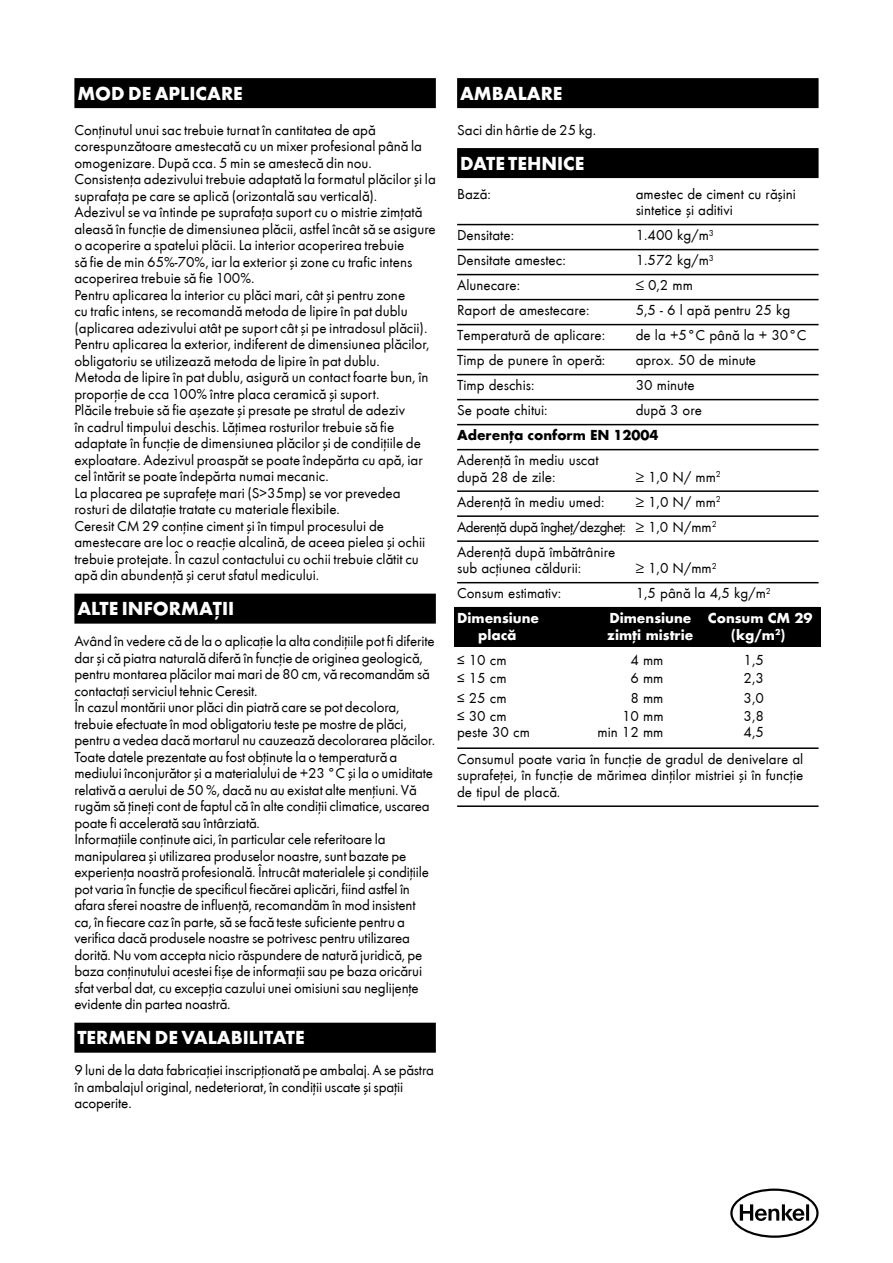
<style>
.page{position:relative;width:893px;height:1263px;background:#fff}
.page>*{position:absolute;margin:0;border:0;box-sizing:border-box;transform-origin:0 0}
.t1{font:700 19.5px "Futura TEE";color:#fff}
.t2{font:15px/16.5px "Futura TEE";color:#000}
.t3{font:700 15px "Futura TEE";color:#fff}
.t4{font:700 15px "Futura TEE";color:#000}
</style>
<div class="page">
<div style="left:455px;top:607px;width:366px;height:40px;background:#000"></div>
<div style="left:74px;top:78px;width:362px;height:30px;background:#000"></div>
<div style="left:74px;top:594px;width:362px;height:30px;background:#000"></div>
<div style="left:74px;top:1023px;width:362px;height:30px;background:#000"></div>
<div style="left:457px;top:78px;width:362px;height:30px;background:#000"></div>
<div style="left:457px;top:148px;width:362px;height:30px;background:#000"></div>
<hr style="left:457px;top:224px;width:362px;height:1px;background:#000">
<hr style="left:457px;top:249px;width:362px;height:1px;background:#000">
<hr style="left:457px;top:274px;width:362px;height:1px;background:#000">
<hr style="left:457px;top:299px;width:362px;height:1px;background:#000">
<hr style="left:457px;top:324px;width:362px;height:1px;background:#000">
<hr style="left:457px;top:349px;width:362px;height:1px;background:#000">
<hr style="left:457px;top:374px;width:362px;height:1px;background:#000">
<hr style="left:457px;top:399px;width:362px;height:1px;background:#000">
<hr style="left:457px;top:424px;width:362px;height:1px;background:#000">
<hr style="left:457px;top:449px;width:362px;height:1px;background:#000">
<hr style="left:457px;top:490px;width:362px;height:2px;background:#000">
<hr style="left:457px;top:515px;width:362px;height:2px;background:#000">
<hr style="left:457px;top:540px;width:362px;height:2px;background:#000">
<hr style="left:457px;top:582px;width:362px;height:1px;background:#000">
<hr style="left:457px;top:747px;width:362px;height:2px;background:#000">
<hr style="left:457px;top:805px;width:362px;height:2px;background:#000">
<svg style="left:730px;top:1188px;width:89px;height:50px"></svg>
<h1 class="t1" style="left:77px;top:81px;width:167px">MOD DE APLICARE</h1>
<p class="t2" style="left:74px;top:121px;width:363px">Conținutul unui sac trebuie turnat în cantitatea de apă corespunzătoare amestecată cu un mixer profesional până la omogenizare. După cca. 5 min se amestecă din nou.<br>Consistența adezivului trebuie adaptată la formatul plăcilor și la suprafața pe care se aplică (orizontală sau verticală).<br>Adezivul se va întinde pe suprafața suport cu o mistrie zimțată aleasă în funcție de dimensiunea plăcii, astfel încât să se asigure o acoperire a spatelui plăcii. La interior acoperirea trebuie<br>să fie de min 65%-70%, iar la exterior și zone cu trafic intens acoperirea trebuie să fie 100%.<br>Pentru aplicarea la interior cu plăci mari, cât și pentru zone<br>cu trafic intens, se recomandă metoda de lipire în pat dublu (aplicarea adezivului atât pe suport cât și pe intradosul plăcii).<br>Pentru aplicarea la exterior, indiferent de dimensiunea plăcilor, obligatoriu se utilizează metoda de lipire în pat dublu.<br>Metoda de lipire în pat dublu, asigură un contact foarte bun, în proporție de cca 100% între placa ceramică și suport.<br>Plăcile trebuie să fie așezate și presate pe stratul de adeziv<br>în cadrul timpului deschis. Lățimea rosturilor trebuie să fie adaptate în funcție de dimensiunea plăcilor și de condițiile de exploatare. Adezivul proaspăt se poate îndepărta cu apă, iar cel întărit se poate îndepărta numai mecanic.<br>La placarea pe suprafețe mari (S&gt;35mp) se vor prevedea rosturi de dilatație tratate cu materiale flexibile.<br>Ceresit CM 29 conține ciment și în timpul procesului de amestecare are loc o reacție alcalină, de aceea pielea și ochii trebuie protejate. În cazul contactului cu ochii trebuie clătit cu apă din abundență și cerut sfatul medicului.</p>
<h1 class="t1" style="left:77px;top:596px;width:158px">ALTE INFORMAȚII</h1>
<p class="t2" style="left:74px;top:633px;width:362px">Având în vedere că de la o aplicație la alta condițiile pot fi diferite dar și că piatra naturală diferă în funcție de originea geologică, pentru montarea plăcilor mai mari de 80 cm, vă recomandăm să contactați serviciul tehnic Ceresit.<br>În cazul montării unor plăci din piatră care se pot decolora, trebuie efectuate în mod obligatoriu teste pe mostre de plăci, pentru a vedea dacă mortarul nu cauzează decolorarea plăcilor.<br>Toate datele prezentate au fost obținute la o temperatură a mediului înconjurător și a materialului de +23 °C și la o umiditate relativă a aerului de 50 %, dacă nu au existat alte mențiuni. Vă rugăm să țineți cont de faptul că în alte condiții climatice, uscarea poate fi accelerată sau întârziată.<br>Informațiile conținute aici, în particular cele referitoare la manipularea și utilizarea produselor noastre, sunt bazate pe experiența noastră profesională. Întrucât materialele și condițiile pot varia în funcție de specificul fiecărei aplicări, fiind astfel în afara sferei noastre de influență, recomandăm în mod insistent ca, în fiecare caz în parte, să se facă teste suficiente pentru a verifica dacă produsele noastre se potrivesc pentru utilizarea dorită. Nu vom accepta nicio răspundere de natură juridică, pe baza conținutului acestei fișe de informații sau pe baza oricărui sfat verbal dat, cu excepția cazului unei omisiuni sau neglijențe evidente din partea noastră.</p>
<h1 class="t1" style="left:77px;top:1025px;width:229px">TERMEN DE VALABILITATE</h1>
<p class="t2" style="left:74px;top:1062px;width:361px">9 luni de la data fabricației inscripționată pe ambalaj. A se păstra în ambalajul original, nedeteriorat, în condiții uscate și spații acoperite.</p>
<h1 class="t1" style="left:460px;top:81px;width:104px">AMBALARE</h1>
<p class="t2" style="left:457px;top:121px;width:140px">Saci din hârtie de 25 kg.</p>
<h1 class="t1" style="left:460px;top:151px;width:126px">DATE TEHNICE</h1>
<p class="t2" style="left:457px;top:185px;width:35px">Bază:</p>
<p class="t2" style="left:636px;top:185px;width:162px">amestec de ciment cu rășini sintetice și aditivi</p>
<p class="t2" style="left:457px;top:227px;width:59px">Densitate:</p>
<p class="t2" style="left:636px;top:227px;width:80px">1.400 kg/m<sup>3</sup></p>
<p class="t2" style="left:457px;top:252px;width:110px">Densitate amestec:</p>
<p class="t2" style="left:636px;top:252px;width:80px">1.572 kg/m<sup>3</sup></p>
<p class="t2" style="left:457px;top:277px;width:65px">Alunecare:</p>
<p class="t2" style="left:636px;top:277px;width:59px">≤ 0,2 mm</p>
<p class="t2" style="left:457px;top:302px;width:134px">Raport de amestecare:</p>
<p class="t2" style="left:636px;top:302px;width:156px">5,5 - 6 l apă pentru 25 kg</p>
<p class="t2" style="left:457px;top:327px;width:149px">Temperatură de aplicare:</p>
<p class="t2" style="left:636px;top:327px;width:172px">de la +5°C până la + 30°C</p>
<p class="t2" style="left:457px;top:352px;width:150px">Timp de punere în operă:</p>
<p class="t2" style="left:636px;top:352px;width:122px">aprox. 50 de minute</p>
<p class="t2" style="left:457px;top:377px;width:79px">Timp deschis:</p>
<p class="t2" style="left:636px;top:377px;width:60px">30 minute</p>
<p class="t2" style="left:457px;top:402px;width:92px">Se poate chitui:</p>
<p class="t2" style="left:636px;top:402px;width:68px">după 3 ore</p>
<p class="t4" style="left:457px;top:426px;width:203px">Aderența conform EN 12004</p>
<p class="t2" style="left:457px;top:452px;width:143px">Aderență în mediu uscat după 28 de zile:</p>
<p class="t2" style="left:636px;top:469px;width:87px">≥ 1,0 N/ mm<sup>2</sup></p>
<p class="t2" style="left:457px;top:489px;width:265px;line-height:25px;text-indent:179px">≥ 1,0 N/ mm<sup>2<br></sup>Aderență după îngheț/dezgheț: ≥ 1,0 N/mm<sup>2<br></sup>Aderență după îmbătrânire</p>
<p class="t2" style="left:457px;top:560px;width:126px">sub acțiunea căldurii:</p>
<p class="t2" style="left:636px;top:560px;width:83px">≥ 1,0 N/mm<sup>2</sup></p>
<p class="t2" style="left:457px;top:585px;width:106px">Consum estimativ:</p>
<p class="t2" style="left:636px;top:585px;width:137px">1,5 până la 4,5 kg/m<sup>2</sup></p>
<p class="t3" style="left:457px;top:609px;width:84px">Dimensiune</p>
<p class="t3" style="left:609px;top:609px;width:205px">Dimensiune Consum CM 29</p>
<p class="t3" style="left:478px;top:625px;width:40px">placă</p>
<p class="t3" style="left:607px;top:625px;width:88px">zimți mistrie</p>
<p class="t3" style="left:731px;top:625px;width:56px">(kg/m<sup>2</sup>)</p>
<p class="t2" style="left:469px;top:652px;width:39px">10 cm</p>
<p class="t2" style="left:630px;top:652px;width:35px">4 mm</p>
<p class="t2" style="left:744px;top:652px;width:22px">1,5</p>
<p class="t2" style="left:469px;top:670px;width:39px">15 cm</p>
<p class="t2" style="left:630px;top:670px;width:35px">6 mm</p>
<p class="t2" style="left:744px;top:670px;width:22px">2,3</p>
<p class="t2" style="left:469px;top:690px;width:39px">25 cm</p>
<p class="t2" style="left:630px;top:690px;width:35px">8 mm</p>
<p class="t2" style="left:744px;top:690px;width:22px">3,0</p>
<p class="t2" style="left:469px;top:708px;width:39px">30 cm</p>
<p class="t2" style="left:622px;top:708px;width:43px">10 mm</p>
<p class="t2" style="left:744px;top:708px;width:22px">3,8</p>
<p class="t2" style="left:457px;top:724px;width:74px">peste 30 cm</p>
<p class="t2" style="left:597px;top:724px;width:68px">min 12 mm</p>
<p class="t2" style="left:457px;top:494px;width:149px">Aderență în mediu umed:</p>
<p class="t2" style="left:457px;top:719px;width:348px;line-height:26.5px;text-indent:286px">4,5<br>Consumul poate varia în funcție de gradul de denivelare al</p>
<p class="t2" style="left:457px;top:767px;width:348px">suprafeței, în funcție de mărimea dinților mistriei și în funcție de tipul de placă.</p>
</div>
